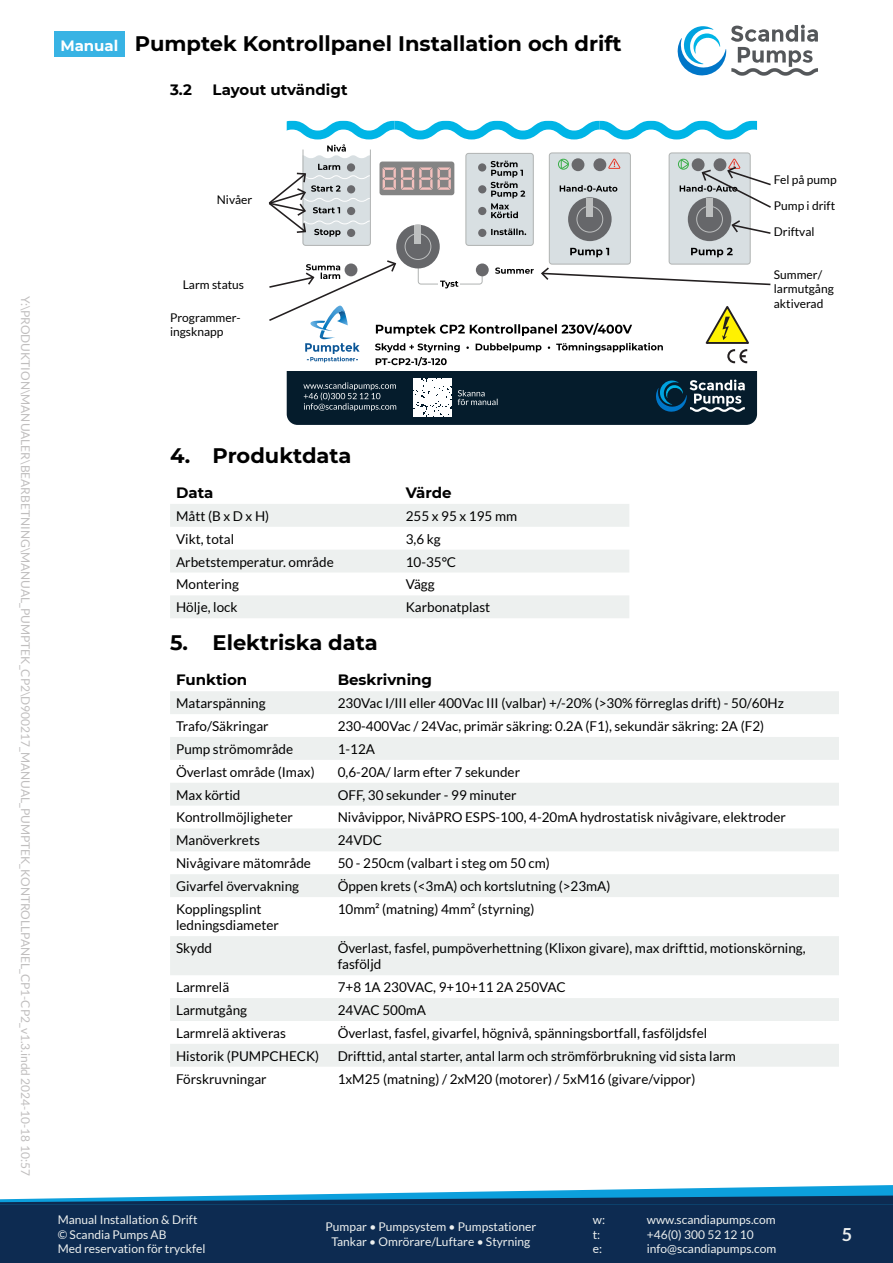
<style>
.page{position:relative;width:893px;height:1263px;background:#fff}
.page>*{position:absolute;margin:0;border:0;box-sizing:border-box;transform-origin:0 0}
.t1{font:700 21px "Montserrat";color:#000}
.t2{font:700 18px "Lato";color:#edf0ef}
.toc_listitem{font:700 15px "Montserrat";color:#000}
.table_body{font:13.5px/16.2px "Lato";color:#000}
.t3{font:12px/14.4px "Lato";color:#edf0ef}
.t4{font:12px "Lato";color:#c0bebe}
.content-sm{font:12px/14.4px "Lato";color:#000}
.s1{font-size:15px;color:#fff}
</style>
<div class="page">
<svg style="left:677px;top:25px;width:141px;height:51px"></svg>
<div style="left:0;top:1203px;width:893px;height:60px;background:#0d2b51"></div>
<svg style="left:0;top:1185px;width:893px;height:20px"></svg>
<div style="left:54px;top:32px;width:71px;height:25px;background:#38b3e4"></div>
<div style="left:287px;top:371px;width:470px;height:54px;background:#051c2c"></div>
<svg style="left:303px;top:382px;width:93px;height:29px"></svg>
<svg style="left:414px;top:378px;width:38px;height:38px"></svg>
<svg style="left:458px;top:390px;width:40px;height:15px"></svg>
<svg style="left:656px;top:380px;width:89px;height:32px"></svg>
<svg style="left:268px;top:121px;width:503px;height:245px"></svg>
<svg style="left:170px;top:504px;width:459px;height:114px;fill:#edf0ef"></svg>
<svg style="left:170px;top:691px;width:669px;height:376px;fill:#edf0ef"></svg>
<h1 class="t1" style="left:60px;top:29px;width:563px"><span class="s1">Manual</span> Pumptek Kontrollpanel Installation och drift</h1>
<p class="toc_listitem" style="left:170px;top:79px;width:23px">3.2</p>
<p class="toc_listitem" style="left:213px;top:79px;width:136px">Layout utvändigt</p>
<p class="t4" style="left:32px;top:296px;width:881px;rotate:90deg">Y:\PRODUKTION\MANUALER\BEARBETNING\MANUAL_PUMPTEK_CP2\D900217_MANUAL_PUMPTEK_KONTROLLPANEL_CP1-CP2_v1.3.indd 2024-10-18 10:57</p>
<p class="content-sm" style="left:217px;top:193px;width:37px">Nivåer</p>
<p class="content-sm" style="left:183px;top:277px;width:63px">Larm status</p>
<p class="content-sm" style="left:170px;top:310px;width:72px">Programmer&shy;ingsknapp</p>
<p class="content-sm" style="left:774px;top:173px;width:64px">Fel på pump</p>
<p class="content-sm" style="left:774px;top:199px;width:63px">Pump i drift</p>
<p class="content-sm" style="left:774px;top:225px;width:42px">Driftval</p>
<p class="content-sm" style="left:774px;top:267px;width:62px">Summer/ larmutgång aktiverad</p>
<p class="t1" style="left:170px;top:440px;width:183px">4. Produktdata</p>
<p class="toc_listitem" style="left:176px;top:482px;width:39px">Data</p>
<p class="toc_listitem" style="left:406px;top:482px;width:47px">Värde</p>
<p class="table_body" style="left:176px;top:508px;width:95px">Mått (B x D x H)</p>
<p class="table_body" style="left:406px;top:508px;width:113px">255 x 95 x 195 mm</p>
<p class="table_body" style="left:176px;top:531px;width:60px">Vikt, total</p>
<p class="table_body" style="left:406px;top:531px;width:37px">3,6 kg</p>
<p class="table_body" style="left:176px;top:553px;width:159px">Arbetstemperatur. område</p>
<p class="table_body" style="left:406px;top:553px;width:52px">10-35°C</p>
<p class="table_body" style="left:176px;top:576px;width:64px">Montering</p>
<p class="table_body" style="left:406px;top:576px;width:31px">Vägg</p>
<p class="table_body" style="left:176px;top:599px;width:63px">Hölje, lock</p>
<p class="table_body" style="left:406px;top:599px;width:86px">Karbonatplast</p>
<p class="t1" style="left:170px;top:628px;width:209px">5. Elektriska data</p>
<p class="toc_listitem" style="left:176px;top:669px;width:73px">Funktion</p>
<p class="toc_listitem" style="left:338px;top:669px;width:96px">Beskrivning</p>
<p class="table_body" style="left:176px;top:695px;width:91px">Matarspänning</p>
<p class="table_body" style="left:338px;top:695px;width:448px">230Vac I/III eller 400Vac III (valbar) +/-20% (&gt;30% förreglas drift) - 50/60Hz</p>
<p class="table_body" style="left:176px;top:718px;width:94px">Trafo/Säkringar</p>
<p class="table_body" style="left:338px;top:718px;width:428px">230-400Vac / 24Vac, primär säkring: 0.2A (F1), sekundär säkring: 2A (F2)</p>
<p class="table_body" style="left:176px;top:741px;width:119px">Pump strömområde</p>
<p class="table_body" style="left:338px;top:741px;width:39px">1-12A</p>
<p class="table_body" style="left:176px;top:764px;width:140px">Överlast område (Imax)</p>
<p class="table_body" style="left:338px;top:764px;width:184px">0,6-20A/ larm efter 7 sekunder</p>
<p class="table_body" style="left:176px;top:786px;width:66px">Max körtid</p>
<p class="table_body" style="left:338px;top:786px;width:180px">OFF, 30 sekunder - 99 minuter</p>
<p class="table_body" style="left:176px;top:809px;width:118px">Kontrollmöjligheter</p>
<p class="table_body" style="left:338px;top:809px;width:450px">Nivåvippor, NivåPRO ESPS-100, 4-20mA hydrostatisk nivågivare, elektroder</p>
<p class="table_body" style="left:176px;top:832px;width:85px">Manöverkrets</p>
<p class="table_body" style="left:338px;top:832px;width:46px">24VDC</p>
<p class="table_body" style="left:176px;top:855px;width:136px">Nivågivare mätområde</p>
<p class="table_body" style="left:338px;top:855px;width:214px">50 - 250cm (valbart i steg om 50 cm)</p>
<p class="table_body" style="left:176px;top:878px;width:125px">Givarfel övervakning</p>
<p class="table_body" style="left:338px;top:878px;width:274px">Öppen krets (&lt;3mA) och kortslutning (&gt;23mA)</p>
<p class="table_body" style="left:176px;top:901px;width:104px">Kopplingsplint ledningsdiameter</p>
<p class="table_body" style="left:338px;top:901px;width:198px">10mm² (matning) 4mm² (styrning)</p>
<p class="table_body" style="left:176px;top:940px;width:38px">Skydd</p>
<p class="table_body" style="left:338px;top:940px;width:469px">Överlast, fasfel, pumpöverhettning (Klixon givare), max drifttid, motionskörning, fasföljd</p>
<p class="table_body" style="left:176px;top:979px;width:55px">Larmrelä</p>
<p class="table_body" style="left:338px;top:979px;width:229px">7+8 1A 230VAC, 9+10+11 2A 250VAC</p>
<p class="table_body" style="left:176px;top:1002px;width:72px">Larmutgång</p>
<p class="table_body" style="left:338px;top:1002px;width:90px">24VAC 500mA</p>
<p class="table_body" style="left:176px;top:1025px;width:111px">Larmrelä aktiveras</p>
<p class="table_body" style="left:338px;top:1025px;width:371px">Överlast, fasfel, givarfel, högnivå, spänningsbortfall, fasföljdsfel</p>
<p class="table_body" style="left:176px;top:1048px;width:145px">Historik (PUMPCHECK)</p>
<p class="table_body" style="left:338px;top:1048px;width:400px">Drifttid, antal starter, antal larm och strömförbrukning vid sista larm</p>
<p class="table_body" style="left:176px;top:1070px;width:92px">Förskruvningar</p>
<p class="table_body" style="left:338px;top:1070px;width:359px">1xM25 (matning) / 2xM20 (motorer) / 5xM16 (givare/vippor)</p>
<p class="t3" style="left:58px;top:1213px;width:149px">Manual Installation &amp; Drift © Scandia Pumps AB<br>Med reservation för tryckfel</p>
<p class="t3" style="left:326px;top:1220px;width:212px;text-align:center">Pumpar • Pumpsystem • Pumpstationer<br>Tankar • Omrörare/Luftare • Styrning</p>
<p class="t3" style="left:593px;top:1213px;width:14px">w:</p>
<p class="t3" style="left:647px;top:1213px;width:130px">www.scandiapumps.com</p>
<p class="t3" style="left:593px;top:1227px;width:9px">t:</p>
<p class="t3" style="left:647px;top:1227px;width:108px">+46(0) 300 52 12 10</p>
<p class="t3" style="left:593px;top:1241px;width:11px">e:</p>
<p class="t3" style="left:647px;top:1241px;width:131px">info@scandiapumps.com</p>
<h2 class="t2" style="left:842px;top:1224px;width:12px">5</h2>
</div>
